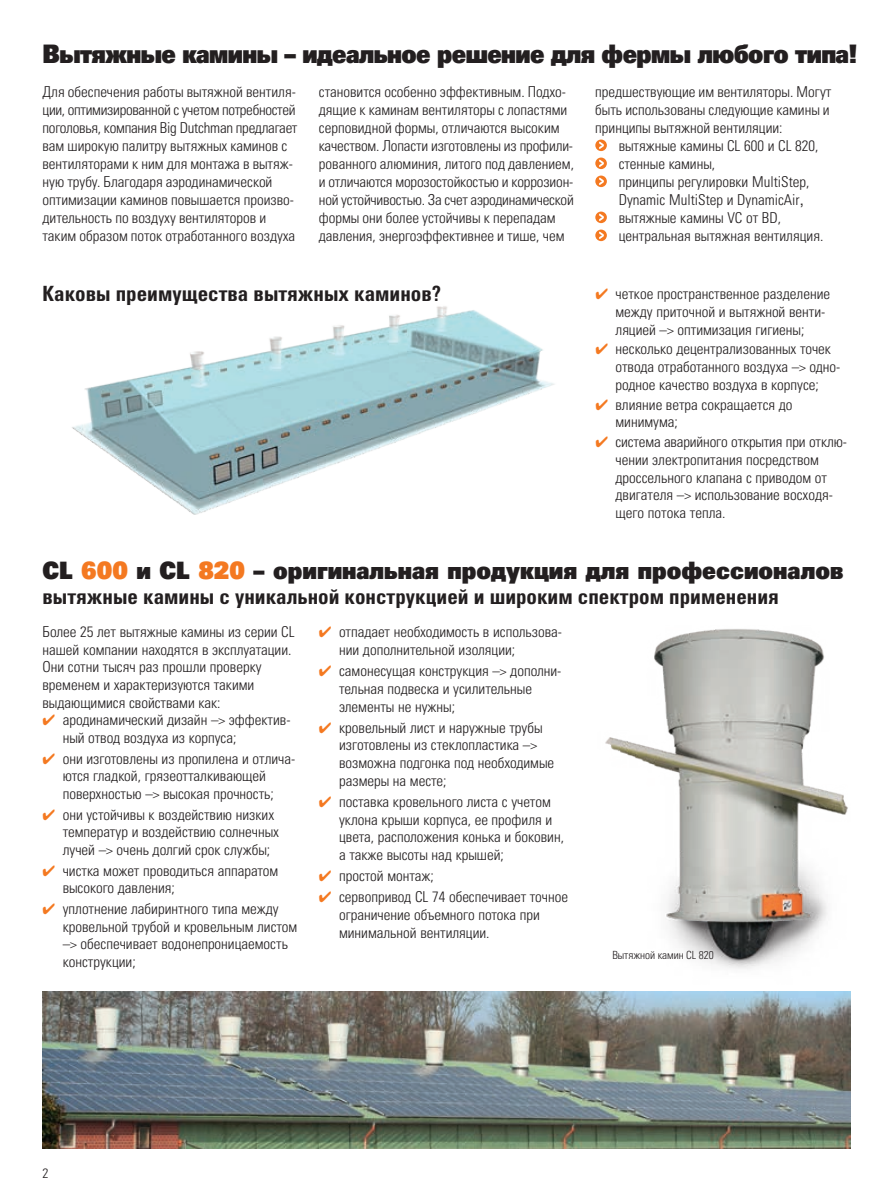
<style>
.page{position:relative;width:893px;height:1191px;background:#fff}
.page>*{position:absolute;margin:0;border:0;box-sizing:border-box;transform-origin:0 0}
.t1{font:25.5px "Univers LTCYR 85 X Black";letter-spacing:-.025em;color:#231f20;scale:.9 1}
.t2{font:24px "Univers LTCYR 85 X Black";color:#231f20;scale:.92 1}
.t3{font:21px "Univers LTCYR 67 Bold Cond";color:#231f20}
.t4{font:15px/18px "Univers LTCYR 47 Light Cond";color:#231f20}
.t5{font:300 condensed 13.5px "Univers LT Std";color:#231f20}
.t6{font:11.25px "Univers LTCYR 47 Light Cond";color:#231f20}
.s1{font-family:"Helvetica"}
.s2{color:#f47921}
</style>
<div class="page">
<img style="left:605px;top:629px;width:243px;height:340px">
<img style="left:43px;top:991px;width:807px;height:157px">
<img style="left:72px;top:306px;width:482px;height:208px">
<svg style="left:595px;top:139px;width:12px;height:12px"></svg>
<svg style="left:599px;top:142px;width:5px;height:7px"></svg>
<svg style="left:595px;top:157px;width:12px;height:12px"></svg>
<svg style="left:599px;top:160px;width:5px;height:7px"></svg>
<svg style="left:595px;top:175px;width:12px;height:12px"></svg>
<svg style="left:599px;top:178px;width:5px;height:7px"></svg>
<svg style="left:595px;top:211px;width:12px;height:12px"></svg>
<svg style="left:599px;top:214px;width:5px;height:7px"></svg>
<svg style="left:595px;top:229px;width:12px;height:12px"></svg>
<svg style="left:599px;top:232px;width:5px;height:7px"></svg>
<h1 class="t1" style="left:43px;top:37px;width:907px">Вытяжные камины – идеальное решение для фермы любого типа!</h1>
<p class="t4" style="left:43px;top:82px;width:256px">Для обеспечения работы вытяжной вентиля&shy;ции, оптимизированной с учетом потребностей поголовья, компания Big Dutchman предлагает вам широкую палитру вытяжных каминов с вентиляторами к ним для монтажа в вытяж&shy;ную трубу. Благодаря аэродинамической оптимизации каминов повышается произво&shy;дительность по воздуху вентиляторов и таким образом поток отработанного воздуха</p>
<p class="t4" style="left:319px;top:82px;width:257px">становится особенно эффективным. Подхо&shy;дящие к каминам вентиляторы с лопастями серповидной формы, отличаются высоким качеством. Лопасти изготовлены из профили&shy;рованного алюминия, литого под давлением, и отличаются морозостойкостью и коррозион&shy;ной устойчивостью. За счет аэродинамической формы они более устойчивы к перепадам давления, энергоэффективнее и тише, чем</p>
<p class="t4" style="left:595px;top:82px;width:238px;text-align:justify">предшествующие им вентиляторы. Могут быть использованы следующие камины и принципы вытяжной вентиляции:</p>
<p class="t4" style="left:619px;top:136px;width:206px">вытяжные камины CL 600 и CL 820, стенные камины,<br>принципы регулировки MultiStep,<br>Dynamic MultiStep и DynamicAir<span class="s1">, </span>вытяжные камины VC от BD, центральная вытяжная вентиляция.</p>
<h3 class="t3" style="left:43px;top:280px;width:400px">Каковы преимущества вытяжных каминов?</h3>
<p class="t4" style="left:615px;top:284px;width:216px;text-indent:-20px"><span class="s2">✔</span> четкое пространственное разделение между приточной и вытяжной венти&shy;ляцией –&gt; оптимизация гигиены;</p>
<p class="t4" style="left:615px;top:339px;width:226px;text-indent:-20px"><span class="s2">✔</span> несколько децентрализованных точек отвода отработанного воздуха –&gt; одно&shy;родное качество воздуха в корпусе;</p>
<p class="t4" style="left:615px;top:395px;width:179px;text-indent:-20px"><span class="s2">✔</span> влияние ветра сокращается до минимума;</p>
<p class="t4" style="left:615px;top:432px;width:233px;text-indent:-20px"><span class="s2">✔</span> система аварийного открытия при отклю&shy;чении электропитания посредством дроссельного клапана с приводом от двигателя –&gt; использование восходя&shy;щего потока тепла.</p>
<h2 class="t2" style="left:43px;top:554px;width:872px">CL <span class="s2">600</span> и CL <span class="s2">820</span> – оригинальная продукция для профессионалов</h2>
<h3 class="t3" style="left:43px;top:583px;width:738px">вытяжные камины с уникальной конструкцией и широким спектром применения</h3>
<p class="t4" style="left:43px;top:622px;width:254px;line-height:17.5px">Более 25 лет вытяжные камины из серии CL нашей компании находятся в эксплуатации.<br>Они сотни тысяч раз прошли проверку временем и характеризуются такими выдающимися свойствами как:</p>
<p class="t4" style="left:63px;top:710px;width:229px;line-height:17.5px;text-indent:-20px"><span class="s2">✔</span> ародинамический дизайн –&gt; эффектив&shy;ный отвод воздуха из корпуса;</p>
<p class="t4" style="left:63px;top:748px;width:234px;line-height:17.5px;text-indent:-20px"><span class="s2">✔</span> они изготовлены из пропилена и отлича&shy;ются гладкой, грязеотталкивающей поверхностью –&gt; высокая прочность;</p>
<p class="t4" style="left:63px;top:804px;width:218px;line-height:17.5px;text-indent:-20px"><span class="s2">✔</span> они устойчивы к воздействию низких температур и воздействию солнечных лучей –&gt; очень долгий срок службы;</p>
<p class="t4" style="left:63px;top:861px;width:217px;line-height:17.5px;text-indent:-20px"><span class="s2">✔</span> чистка может проводиться аппаратом высокого давления;</p>
<p class="t4" style="left:63px;top:899px;width:236px;line-height:17.5px;text-indent:-20px"><span class="s2">✔</span> уплотнение лабиринтного типа между кровельной трубой и кровельным листом –&gt; обеспечивает водонепроницаемость конструкции;</p>
<p class="t4" style="left:339px;top:622px;width:224px;text-indent:-20px"><span class="s2">✔</span> отпадает необходимость в использова&shy;нии дополнительной изоляции;</p>
<p class="t4" style="left:339px;top:661px;width:224px;text-indent:-20px"><span class="s2">✔</span> самонесущая конструкция –&gt; дополни&shy;тельная подвеска и усилительные элементы не нужны;</p>
<p class="t4" style="left:339px;top:717px;width:217px;text-indent:-20px"><span class="s2">✔</span> кровельный лист и наружные трубы изготовлены из стеклопластика –&gt; возможна подгонка под необходимые размеры на месте;</p>
<p class="t4" style="left:339px;top:792px;width:226px;text-indent:-20px"><span class="s2">✔</span> поставка кровельного листа с учетом уклона крыши корпуса, ее профиля и цвета, расположения конька и боковин, а также высоты над крышей;</p>
<p class="t4" style="left:319px;top:866px;width:116px"><span class="s2">✔</span> простой монтаж;</p>
<p class="t4" style="left:339px;top:887px;width:231px;text-indent:-20px"><span class="s2">✔</span> сервопривод CL 74 обеспечивает точное ограничение объемного потока при минимальной вентиляции.</p>
<p class="t6" style="left:612px;top:947px;width:103px">Вытяжной камин CL 820</p>
<p class="t5" style="left:43px;top:1165px;width:7px">2</p>
</div>
